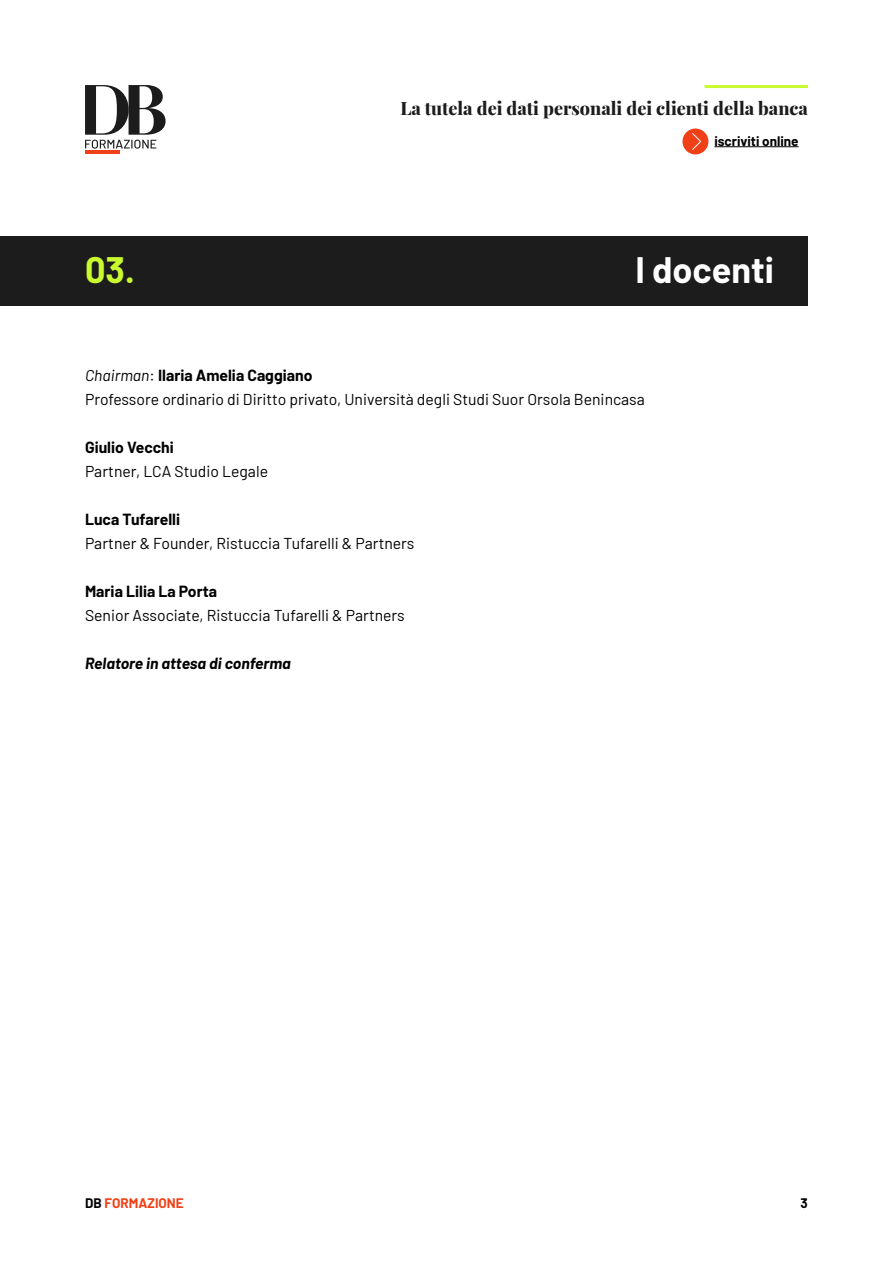
<style>
.page{position:relative;width:893px;height:1263px;background:#fff}
.page>*{position:absolute;margin:0;border:0;box-sizing:border-box;transform-origin:0 0}
.t1{font:700 36px "Barlow";color:#fff}
.t2{font:700 36px "Barlow";color:#c9fa30}
.t3{font:800 18px "Playfair Display";color:#1c1c1c}
.t4{font:15.75px/24px "Barlow";color:#000}
.t5{font:700 15.75px "Barlow";color:#000}
.t6{font:italic 700 15.75px "Barlow";color:#000}
.t7{font:700 13.5px "Barlow";color:#000}
.t8{font:700 13.5px "Barlow";color:#f04017}
.s1{font-style:italic}
.s2{font-weight:700}
.s3{color:#000}
</style>
<div class="page">
<hr style="left:85px;top:151px;width:35px;height:3px;background:#f04017">
<svg style="left:85px;top:85px;width:81px;height:64px"></svg>
<hr style="left:705px;top:85px;width:103px;height:3px;background:#c9fa30">
<hr style="left:714px;top:146px;width:85px;height:1px;background:#000">
<div style="left:682px;top:129px;width:26px;height:25px;background:#f04017;border-radius:50%"></div>
<svg style="left:692px;top:133px;width:9px;height:17px"></svg>
<div style="left:0;top:236px;width:808px;height:69px;background:#1c1c1c"></div>
<p class="t3" style="left:400px;top:94px;width:409px">La tutela dei dati personali dei clienti della banca</p>
<p class="t7" style="left:714px;top:131px;width:86px">iscriviti online</p>
<h1 class="t2" style="left:85px;top:244px;width:51px">03.</h1>
<h1 class="t1" style="left:635px;top:244px;width:140px">I docenti</h1>
<p class="t4" style="left:85px;top:362px;width:561px"><span class="s1">Chairman</span>: <span class="s2">Ilaria Amelia Caggiano<br></span>Professore ordinario di Diritto privato, Università degli Studi Suor Orsola Benincasa</p>
<p class="t5" style="left:85px;top:435px;width:90px">Giulio Vecchi</p>
<p class="t4" style="left:85px;top:458px;width:184px">Partner, LCA Studio Legale</p>
<p class="t5" style="left:85px;top:507px;width:97px">Luca Tufarelli</p>
<p class="t4" style="left:85px;top:530px;width:331px">Partner &amp; Founder, Ristuccia Tufarelli &amp; Partners</p>
<p class="t5" style="left:85px;top:579px;width:134px">Maria Lilia La Porta</p>
<p class="t4" style="left:85px;top:602px;width:321px">Senior Associate, Ristuccia Tufarelli &amp; Partners</p>
<p class="t6" style="left:85px;top:651px;width:207px">Relatore in attesa di conferma</p>
<p class="t8" style="left:85px;top:1193px;width:100px"><span class="s3">DB</span> FORMAZIONE</p>
<p class="t7" style="left:801px;top:1193px;width:9px">3</p>
</div>
